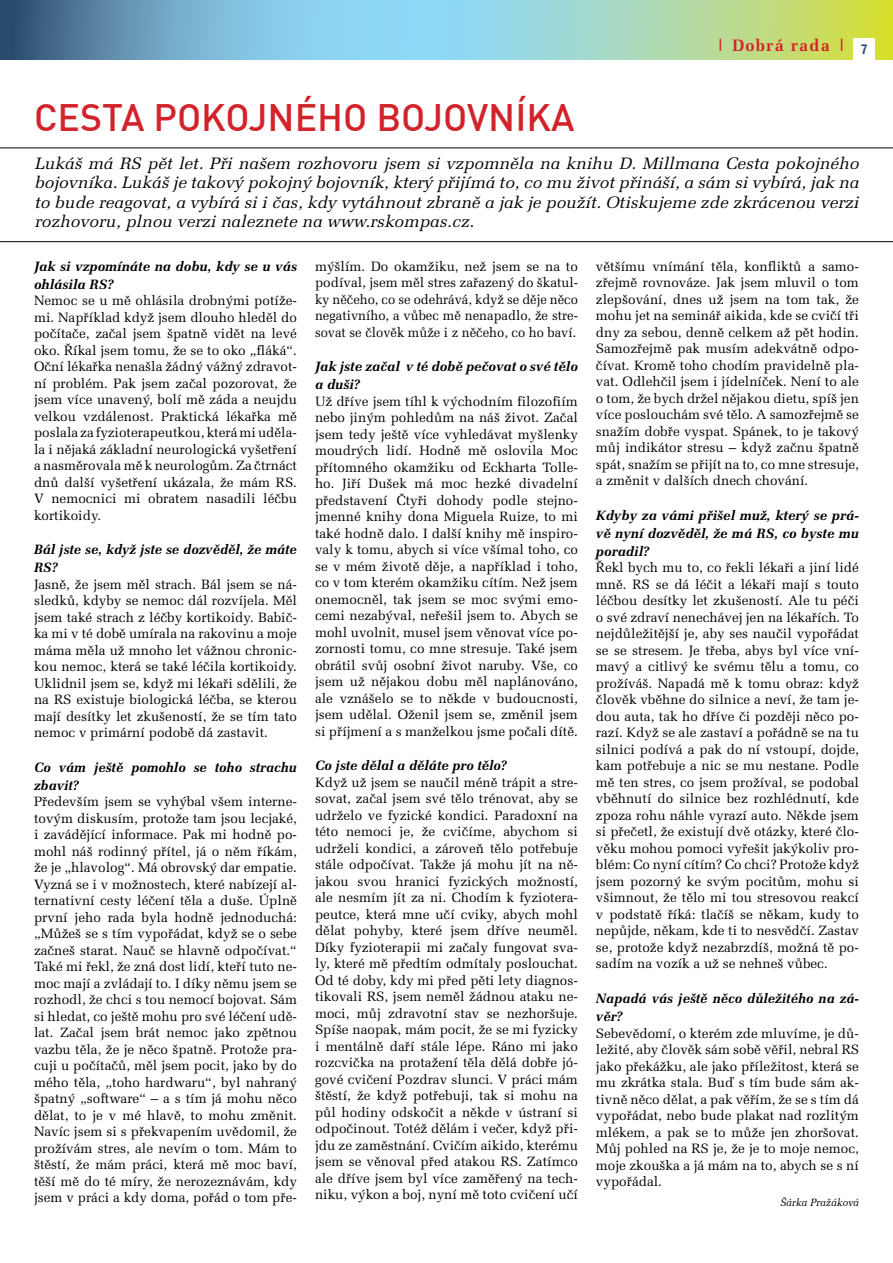
<style>
.page{position:relative;width:893px;height:1263px;background:#fff}
.page>*{position:absolute;margin:0;border:0;box-sizing:border-box;transform-origin:0 0}
.t1{font:500 37.5px "DINCE";color:#d2232a}
.t2{font:italic 16.5px/19.5px "Melior CE";color:#000;text-align:justify;scale:1.05 1}
.t3{font:700 16.5px "Melior CE";letter-spacing:.07em;color:#d2232a}
.t4{font:13.5px/16.5px "Melior CE";color:#000;text-align:justify}
.t5{font:italic 700 13.5px/18px "Melior CE";color:#000}
.t6{font:italic 10.5px "Melior CE";color:#000}
</style>
<div class="page">
<svg style="left:0;top:0;width:893px;height:60px;background:#91c3b9"></svg>
<div style="left:854px;top:39px;width:21px;height:21px;background:#fff"></div>
<hr style="left:0;top:241px;width:893px;height:1px;background:#000">
<hr style="left:0;top:148px;width:893px;height:1px;background:#000">
<h1 class="t1" style="left:34px;top:94px;width:542px">CESTA POKOJNÉHO BOJOVNÍKA</h1>
<p class="t3" style="left:716px;top:37px;width:153px">| Dobrá rada | <sub>7</sub></p>
<p class="t2" style="left:35px;top:154px;width:786px">Lukáš má RS pět let. Při našem rozhovoru jsem si vzpomněla na knihu D. Millmana Cesta pokojného bojovníka. Lukáš je takový pokojný bojovník, který přijímá to, co mu život přináší, a sám si vybírá, jak na to bude reagovat, a vybírá si i čas, kdy vytáhnout zbraně a jak je použít. Otiskujeme zde zkrácenou verzi rozhovoru, plnou verzi naleznete na www.rskompas.cz.</p>
<p class="t5" style="left:34px;top:258px;width:264px">Jak si vzpomínáte na dobu, kdy se u vás ohlásila RS?</p>
<p class="t4" style="left:34px;top:293px;width:264px">Nemoc se u mě ohlásila drobnými potíže&shy;mi. Například když jsem dlouho hleděl do počítače, začal jsem špatně vidět na levé oko. Říkal jsem tomu, že se to oko „fláká“.<br>Oční lékařka nenašla žádný vážný zdravot&shy;ní problém. Pak jsem začal pozorovat, že jsem více unavený, bolí mě záda a neujdu velkou vzdálenost. Praktická lékařka mě poslala za fyzioterapeutkou, která mi uděla&shy;la i nějaká základní neurologická vyšetření a nasměrovala mě k neurologům. Za čtrnáct dnů další vyšetření ukázala, že mám RS.<br>V nemocnici mi obratem nasadili léčbu kortikoidy.</p>
<p class="t5" style="left:34px;top:541px;width:264px">Bál jste se, když jste se dozvěděl, že máte<br>RS?</p>
<p class="t4" style="left:34px;top:576px;width:264px">Jasně, že jsem měl strach. Bál jsem se ná&shy;sledků, kdyby se nemoc dál rozvíjela. Měl jsem také strach z léčby kortikoidy. Babič&shy;ka mi v té době umírala na rakovinu a moje máma měla už mnoho let vážnou chronic&shy;kou nemoc, která se také léčila kortikoidy.<br>Uklidnil jsem se, když mi lékaři sdělili, že na RS existuje biologická léčba, se kterou mají desítky let zkušeností, že se tím tato nemoc v primární podobě dá zastavit.</p>
<p class="t5" style="left:34px;top:759px;width:264px">Co vám ještě pomohlo se toho strachu zbavit?</p>
<p class="t4" style="left:34px;top:794px;width:264px">Především jsem se vyhýbal všem interne&shy;tovým diskusím, protože tam jsou lecjaké, i zavádějící informace. Pak mi hodně po&shy;mohl náš rodinný přítel, já o něm říkám, že je „hlavolog“. Má obrovský dar empatie.<br>Vyzná se i v možnostech, které nabízejí al&shy;ternativní cesty léčení těla a duše. Úplně první jeho rada byla hodně jednoduchá: „Můžeš se s tím vypořádat, když se o sebe začneš starat. Nauč se hlavně odpočívat.“ Také mi řekl, že zná dost lidí, kteří tuto ne&shy;moc mají a zvládají to. I díky němu jsem se rozhodl, že chci s tou nemocí bojovat. Sám si hledat, co ještě mohu pro své léčení udě&shy;lat. Začal jsem brát nemoc jako zpětnou vazbu těla, že je něco špatně. Protože pra&shy;cuji u počítačů, měl jsem pocit, jako by do mého těla, „toho hardwaru“, byl nahraný špatný „software“ – a s tím já mohu něco dělat, to je v mé hlavě, to mohu změnit.<br>Navíc jsem si s překvapením uvědomil, že prožívám stres, ale nevím o tom. Mám to štěstí, že mám práci, která mě moc baví, těší mě do té míry, že nerozeznávám, kdy jsem v práci a kdy doma, pořád o tom pře-</p>
<p class="t4" style="left:315px;top:258px;width:264px">mýšlím. Do okamžiku, než jsem se na to podíval, jsem měl stres zařazený do škatul&shy;ky něčeho, co se odehrává, když se děje něco negativního, a vůbec mě nenapadlo, že stre&shy;sovat se člověk může i z něčeho, co ho baví.</p>
<p class="t5" style="left:315px;top:358px;width:264px">Jak jste začal v té době pečovat o své tělo a duši?</p>
<p class="t4" style="left:315px;top:393px;width:264px">Už dříve jsem tíhl k východním filozofiím nebo jiným pohledům na náš život. Začal jsem tedy ještě více vyhledávat myšlenky moudrých lidí. Hodně mě oslovila Moc přítomného okamžiku od Eckharta Tolle&shy;ho. Jiří Dušek má moc hezké divadelní představení Čtyři dohody podle stejno&shy;jmenné knihy dona Miguela Ruize, to mi také hodně dalo. I další knihy mě inspiro&shy;valy k tomu, abych si více všímal toho, co se v mém životě děje, a například i toho, co v tom kterém okamžiku cítím. Než jsem onemocněl, tak jsem se moc svými emo&shy;cemi nezabýval, neřešil jsem to. Abych se mohl uvolnit, musel jsem věnovat více po&shy;zornosti tomu, co mne stresuje. Také jsem obrátil svůj osobní život naruby. Vše, co jsem už nějakou dobu měl naplánováno, ale vznášelo se to někde v budoucnosti, jsem udělal. Oženil jsem se, změnil jsem si příjmení a s manželkou jsme počali dítě.</p>
<p class="t5" style="left:315px;top:757px;width:193px">Co jste dělal a děláte pro tělo?</p>
<p class="t4" style="left:315px;top:774px;width:264px">Když už jsem se naučil méně trápit a stre&shy;sovat, začal jsem své tělo trénovat, aby se udrželo ve fyzické kondici. Paradoxní na této nemoci je, že cvičíme, abychom si udrželi kondici, a zároveň tělo potřebuje stále odpočívat. Takže já mohu jít na ně&shy;jakou svou hranici fyzických možností, ale nesmím jít za ni. Chodím k fyziotera&shy;peutce, která mne učí cviky, abych mohl dělat pohyby, které jsem dříve neuměl.<br>Díky fyzioterapii mi začaly fungovat sva&shy;ly, které mě předtím odmítaly poslouchat.<br>Od té doby, kdy mi před pěti lety diagnos&shy;tikovali RS, jsem neměl žádnou ataku ne&shy;moci, můj zdravotní stav se nezhoršuje.<br>Spíše naopak, mám pocit, že se mi fyzicky i mentálně daří stále lépe. Ráno mi jako rozcvička na protažení těla dělá dobře jó&shy;gové cvičení Pozdrav slunci. V práci mám štěstí, že když potřebuji, tak si mohu na půl hodiny odskočit a někde v ústraní si odpočinout. Totéž dělám i večer, když při&shy;jdu ze zaměstnání. Cvičím aikido, kterému jsem se věnoval před atakou RS. Zatímco ale dříve jsem byl více zaměřený na tech&shy;niku, výkon a boj, nyní mě toto cvičení učí</p>
<p class="t4" style="left:596px;top:258px;width:264px">většímu vnímání těla, konfliktů a samo&shy;zřejmě rovnováze. Jak jsem mluvil o tom zlepšování, dnes už jsem na tom tak, že mohu jet na seminář aikida, kde se cvičí tři dny za sebou, denně celkem až pět hodin.<br>Samozřejmě pak musím adekvátně odpo&shy;čívat. Kromě toho chodím pravidelně pla&shy;vat. Odlehčil jsem i jídelníček. Není to ale o tom, že bych držel nějakou dietu, spíš jen více poslouchám své tělo. A samozřejmě se snažím dobře vyspat. Spánek, to je takový můj indikátor stresu – když začnu špatně spát, snažím se přijít na to, co mne stresuje, a změnit v dalších dnech chování.</p>
<p class="t5" style="left:596px;top:507px;width:264px;text-align:justify">Kdyby za vámi přišel muž, který se prá&shy;vě nyní dozvěděl, že má RS, co byste mu poradil?</p>
<p class="t4" style="left:596px;top:560px;width:264px">Řekl bych mu to, co řekli lékaři a jiní lidé mně. RS se dá léčit a lékaři mají s touto léčbou desítky let zkušeností. Ale tu péči o své zdraví nenechávej jen na lékařích. To nejdůležitější je, aby ses naučil vypořádat se se stresem. Je třeba, abys byl více vní&shy;mavý a citlivý ke svému tělu a tomu, co prožíváš. Napadá mě k tomu obraz: když člověk vběhne do silnice a neví, že tam je&shy;dou auta, tak ho dříve či později něco po&shy;razí. Když se ale zastaví a pořádně se na tu silnici podívá a pak do ní vstoupí, dojde, kam potřebuje a nic se mu nestane. Podle mě ten stres, co jsem prožíval, se podobal vběhnutí do silnice bez rozhlédnutí, kde zpoza rohu náhle vyrazí auto. Někde jsem si přečetl, že existují dvě otázky, které člo&shy;věku mohou pomoci vyřešit jakýkoliv pro&shy;blém: Co nyní cítím? Co chci? Protože když jsem pozorný ke svým pocitům, mohu si všimnout, že tělo mi tou stresovou reakcí v podstatě říká: tlačíš se někam, kudy to nepůjde, někam, kde ti to nesvědčí. Zastav se, protože když nezabrzdíš, možná tě po&shy;sadím na vozík a už se nehneš vůbec.</p>
<p class="t5" style="left:596px;top:990px;width:264px">Napadá vás ještě něco důležitého na zá&shy;věr?</p>
<p class="t4" style="left:596px;top:1025px;width:264px">Sebevědomí, o kterém zde mluvíme, je dů&shy;ležité, aby člověk sám sobě věřil, nebral RS jako překážku, ale jako příležitost, která se mu zkrátka stala. Buď s tím bude sám ak&shy;tivně něco dělat, a pak věřím, že se s tím dá vypořádat, nebo bude plakat nad rozlitým mlékem, a pak se to může jen zhoršovat.<br>Můj pohled na RS je, že je to moje nemoc, moje zkouška a já mám na to, abych se s ní vypořádal.</p>
<p class="t6" style="left:780px;top:1196px;width:80px">Šárka Pražáková</p>
</div>
